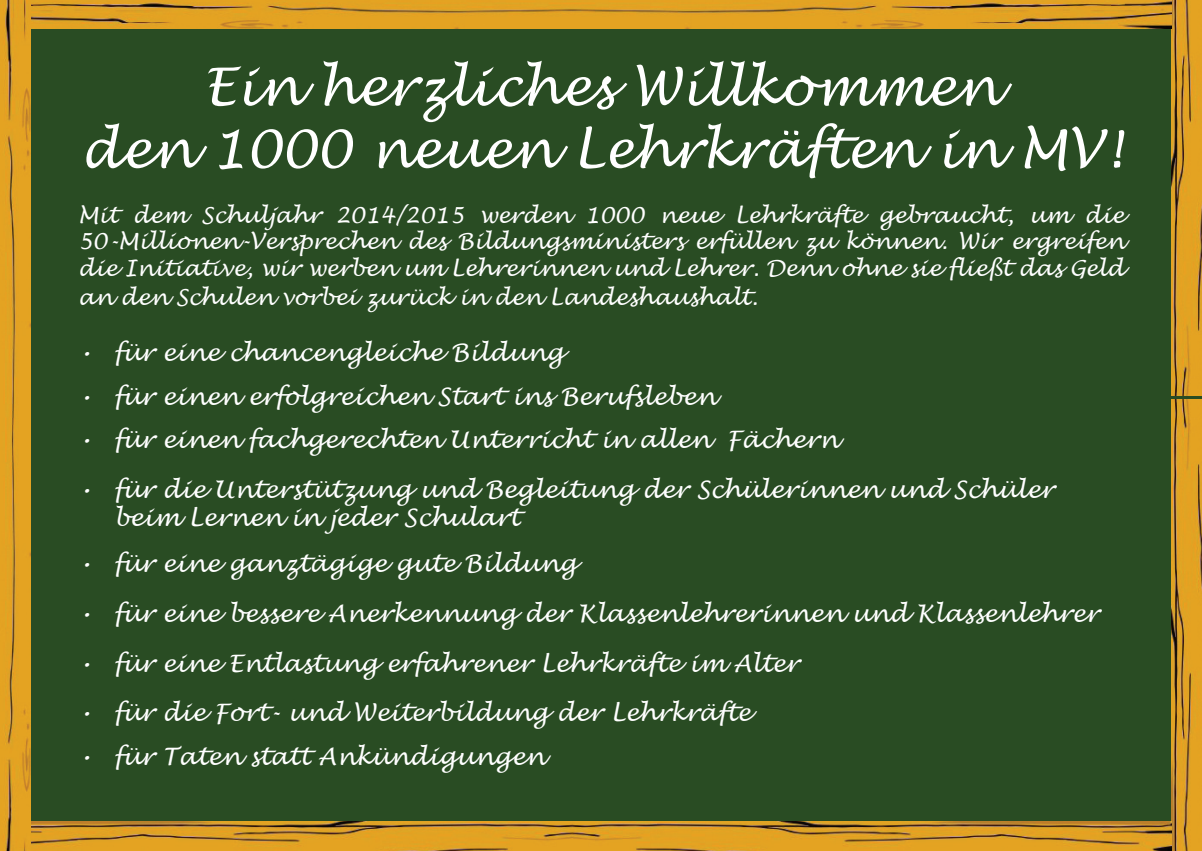
<style>
.page{position:relative;width:1202px;height:851px;background:#fff}
.page>*{position:absolute;margin:0;border:0;box-sizing:border-box;transform-origin:0 0}
.t1{font:italic 52px/62.4px "Lucida Handwriting";color:#fff;text-align:center}
.t2{font:italic 24px/28.8px "Lucida Handwriting";color:#fff}
.t3{font:italic 22px/26.4px "Lucida Handwriting";color:#fff;text-align:justify}
</style>
<div class="page">
<div style="left:0;top:6px;width:1202px;height:844px;background:#294c23"></div>
<img style="left:1171px;top:0;width:31px;height:395px">
<img style="left:1171px;top:399px;width:31px;height:451px">
<img style="left:31px;top:0;width:1140px;height:28px">
<img style="left:31px;top:821px;width:1140px;height:29px">
<img style="left:0;top:441px;width:31px;height:409px">
<img style="left:0;top:0;width:31px;height:441px">
<h1 class="t1" style="left:80px;top:57px;width:1043px">Ein herzliches Willkommen<br>den 1000 neuen Lehrkräften in MV!</h1>
<p class="t3" style="left:78px;top:203px;width:1048px">Mit dem Schuljahr 2014/2015 werden 1000 neue Lehrkräfte gebraucht, um die 50-Millionen-Versprechen des Bildungsministers erfüllen zu können. Wir ergreifen die Initiative, wir werben um Lehrerinnen und Lehrer. Denn ohne sie fließt das Geld</p>
<p class="t3" style="left:78px;top:284px;width:682px">an den Schulen vorbei zurück in den Landeshaushalt.</p>
<p class="t2" style="left:78px;top:339px;width:487px">• für eine chancengleiche Bildung</p>
<p class="t2" style="left:78px;top:383px;width:640px">• für einen erfolgreichen Start ins Berufsleben</p>
<p class="t2" style="left:78px;top:426px;width:762px">• für einen fachgerechten Unterricht in allen Fächern</p>
<p class="t2" style="left:114px;top:475px;width:941px;text-indent:-36px">• für die Unterstützung und Begleitung der Schülerinnen und Schüler beim Lernen in jeder Schulart</p>
<p class="t2" style="left:78px;top:550px;width:500px">• für eine ganztägige gute Bildung</p>
<p class="t2" style="left:78px;top:599px;width:1023px">• für eine bessere Anerkennung der Klassenlehrerinnen und Klassenlehrer</p>
<p class="t2" style="left:78px;top:649px;width:723px">• für eine Entlastung erfahrener Lehrkräfte im Alter</p>
<p class="t2" style="left:78px;top:699px;width:675px">• für die Fort- und Weiterbildung der Lehrkräfte</p>
<p class="t2" style="left:78px;top:743px;width:469px">• für Taten statt Ankündigungen</p>
</div>
